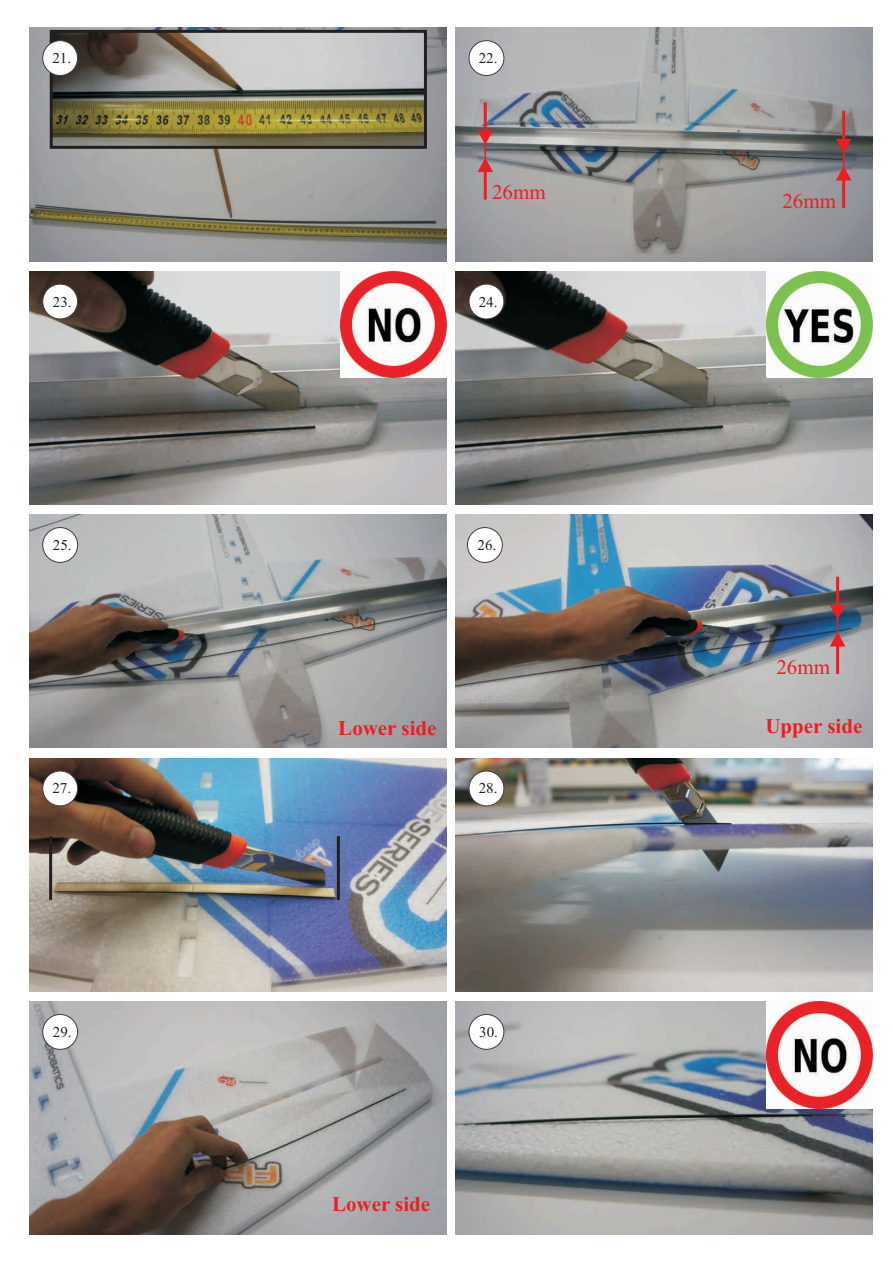
<style>
.page{position:relative;width:893px;height:1263px;background:#fff}
.page>*{position:absolute;margin:0;border:0;box-sizing:border-box;transform-origin:0 0}
.t1{font:700 21px "Times New Roman";color:#ee1d23}
.t2{font:21px "Times New Roman";color:#ee1d23}
.t3{font:15px "Times New Roman";color:#231f20}
</style>
<div class="page">
<img style="left:30px;top:1002px;width:417px;height:233px">
<img style="left:456px;top:1002px;width:416px;height:233px">
<img style="left:30px;top:28px;width:417px;height:233px">
<img style="left:54px;top:34px;width:369px;height:111px">
<div style="left:50px;top:30px;width:377px;height:119px;border:3px solid #231f20"></div>
<img style="left:456px;top:28px;width:416px;height:233px">
<img style="left:456px;top:271px;width:416px;height:233px">
<img style="left:30px;top:271px;width:417px;height:233px">
<img style="left:456px;top:515px;width:416px;height:233px">
<img style="left:30px;top:515px;width:417px;height:233px">
<img style="left:30px;top:758px;width:417px;height:233px">
<img style="left:456px;top:758px;width:416px;height:233px">
<div style="left:42px;top:40px;width:36px;height:36px;background:#fff;border:1px solid #3e3e3f;border-radius:50%"></div>
<div style="left:42px;top:284px;width:36px;height:35px;background:#fff;border:1px solid #3e3e3f;border-radius:50%"></div>
<div style="left:42px;top:527px;width:36px;height:36px;background:#fff;border:1px solid #3e3e3f;border-radius:50%"></div>
<div style="left:42px;top:771px;width:36px;height:35px;background:#fff;border:1px solid #3e3e3f;border-radius:50%"></div>
<div style="left:42px;top:1014px;width:36px;height:36px;background:#fff;border:1px solid #3e3e3f;border-radius:50%"></div>
<div style="left:469px;top:40px;width:35px;height:36px;background:#fff;border:1px solid #3e3e3f;border-radius:50%"></div>
<div style="left:469px;top:284px;width:35px;height:35px;background:#fff;border:1px solid #3e3e3f;border-radius:50%"></div>
<div style="left:469px;top:771px;width:35px;height:35px;background:#fff;border:1px solid #3e3e3f;border-radius:50%"></div>
<div style="left:469px;top:1014px;width:35px;height:36px;background:#fff;border:1px solid #3e3e3f;border-radius:50%"></div>
<div style="left:467px;top:527px;width:36px;height:36px;background:#fff;border:1px solid #3e3e3f;border-radius:50%"></div>
<img style="left:766px;top:1002px;width:106px;height:106px">
<hr style="left:484px;top:102px;width:2px;height:97px;background:#ee1d23">
<svg style="left:477px;top:102px;width:16px;height:43px"></svg>
<svg style="left:477px;top:158px;width:16px;height:41px"></svg>
<hr style="left:843px;top:111px;width:1px;height:97px;background:#ee1d23">
<svg style="left:836px;top:111px;width:15px;height:42px"></svg>
<svg style="left:836px;top:166px;width:15px;height:42px"></svg>
<img style="left:340px;top:271px;width:107px;height:107px">
<img style="left:766px;top:271px;width:106px;height:107px">
<hr style="left:837px;top:577px;width:1px;height:97px;background:#ee1d23">
<svg style="left:830px;top:577px;width:15px;height:42px"></svg>
<svg style="left:830px;top:632px;width:15px;height:42px"></svg>
<hr style="left:337px;top:836px;width:3px;height:64px;background:#231f20">
<hr style="left:49px;top:836px;width:3px;height:64px;background:#231f20">
<p class="t3" style="left:52px;top:53px;width:20px">21.</p>
<p class="t3" style="left:479px;top:53px;width:20px">22.</p>
<h1 class="t2" style="left:492px;top:185px;width:55px">26mm</h1>
<h1 class="t2" style="left:782px;top:193px;width:55px">26mm</h1>
<p class="t3" style="left:53px;top:296px;width:20px">23.</p>
<p class="t3" style="left:479px;top:296px;width:20px">24.</p>
<p class="t3" style="left:53px;top:540px;width:20px">25.</p>
<p class="t3" style="left:478px;top:540px;width:20px">26.</p>
<h1 class="t2" style="left:776px;top:659px;width:55px">26mm</h1>
<h1 class="t1" style="left:338px;top:720px;width:100px">Lower side</h1>
<h1 class="t1" style="left:765px;top:718px;width:99px">Upper side</h1>
<p class="t3" style="left:52px;top:783px;width:20px">27.</p>
<p class="t3" style="left:479px;top:783px;width:20px">28.</p>
<p class="t3" style="left:53px;top:1026px;width:20px">29.</p>
<p class="t3" style="left:479px;top:1026px;width:20px">30.</p>
<h1 class="t1" style="left:332px;top:1196px;width:100px">Lower side</h1>
</div>
